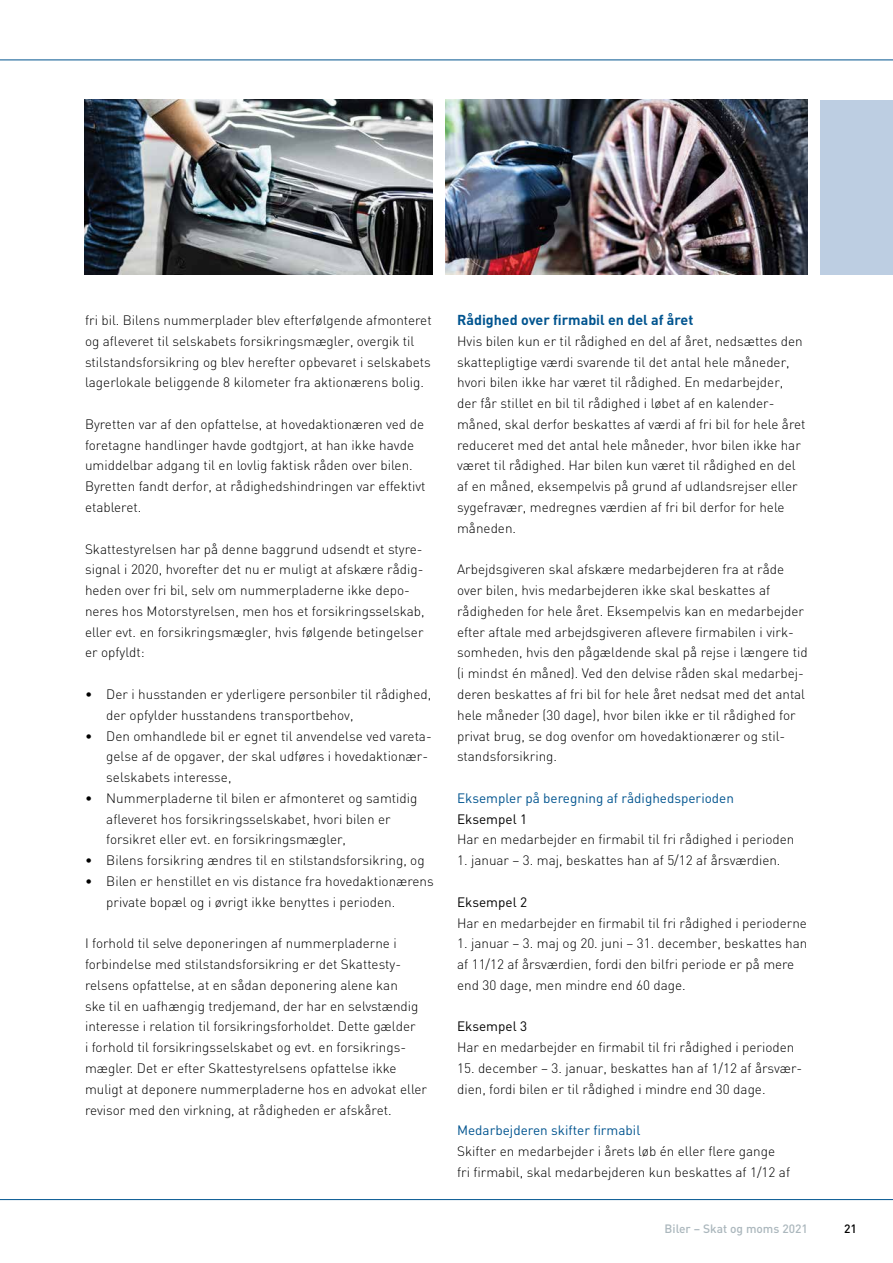
<style>
.page{position:relative;width:893px;height:1263px;background:#fff}
.page>*{position:absolute;margin:0;border:0;box-sizing:border-box;transform-origin:0 0}
.t1{font:700 14.25px "DIN";color:#00548f}
.t2{font:300 13.5px/20.9px "DIN";color:#000}
.t3{font:13.5px "DIN";color:#00548f}
.t4{font:13.5px "DIN";color:#000}
.t5{font:500 12px "DIN";color:#abb7bd}
.t6{font:500 12px "DIN";color:#000}
</style>
<div class="page">
<hr style="left:0;top:60px;width:893px;height:1px;background:#00548f">
<hr style="left:0;top:1199px;width:893px;height:1px;background:#00548f">
<img style="left:84px;top:100px;width:349px;height:174px">
<div style="left:821px;top:100px;width:72px;height:174px;background:#bdcee2"></div>
<img style="left:446px;top:100px;width:361px;height:174px">
<p class="t2" style="left:85px;top:310px;width:348px">fri bil. Bilens nummerplader blev efterfølgende afmonteret og afleveret til selskabets forsikringsmægler, overgik til stilstandsforsikring og blev herefter opbevaret i selskabets lagerlokale beliggende 8 kilometer fra aktionærens bolig.</p>
<p class="t2" style="left:85px;top:413px;width:342px">Byretten var af den opfattelse, at hovedaktionæren ved de foretagne handlinger havde godtgjort, at han ikke havde umiddelbar adgang til en lovlig faktisk råden over bilen.<br>Byretten fandt derfor, at rådighedshindringen var effektivt etableret.</p>
<p class="t2" style="left:85px;top:538px;width:341px">Skattestyrelsen har på denne baggrund udsendt et styre&shy;signal i 2020, hvorefter det nu er muligt at afskære rådig&shy;heden over fri bil, selv om nummerpladerne ikke depo&shy;neres hos Motorstyrelsen, men hos et forsikringsselskab, eller evt. en forsikringsmægler, hvis følgende betingelser er opfyldt:</p>
<p class="t2" style="left:106px;top:683px;width:327px;text-indent:-21px">• Der i husstanden er yderligere personbiler til rådighed, der opfylder husstandens transportbehov,</p>
<p class="t2" style="left:106px;top:725px;width:327px;text-indent:-21px">• Den omhandlede bil er egnet til anvendelse ved vareta&shy;gelse af de opgaver, der skal udføres i hovedaktionær&shy;selskabets interesse,</p>
<p class="t2" style="left:106px;top:787px;width:313px;text-indent:-21px">• Nummerpladerne til bilen er afmonteret og samtidig afleveret hos forsikringsselskabet, hvori bilen er forsikret eller evt. en forsikringsmægler,</p>
<p class="t2" style="left:85px;top:850px;width:341px">• Bilens forsikring ændres til en stilstandsforsikring, og</p>
<p class="t2" style="left:106px;top:870px;width:329px;text-indent:-21px">• Bilen er henstillet en vis distance fra hovedaktionærens private bopæl og i øvrigt ikke benyttes i perioden.</p>
<p class="t2" style="left:85px;top:933px;width:344px">I forhold til selve deponeringen af nummerpladerne i forbindelse med stilstandsforsikring er det Skattesty&shy;relsens opfattelse, at en sådan deponering alene kan<br>ske til en uafhængig tredjemand, der har en selvstændig interesse i relation til forsikringsforholdet. Dette gælder<br>i forhold til forsikringsselskabet og evt. en forsikrings&shy;mægler. Det er efter Skattestyrelsens opfattelse ikke muligt at deponere nummerpladerne hos en advokat eller revisor med den virkning, at rådigheden er afskåret.</p>
<p class="t1" style="left:457px;top:310px;width:238px">Rådighed over firmabil en del af året</p>
<p class="t2" style="left:457px;top:330px;width:350px">Hvis bilen kun er til rådighed en del af året, nedsættes den skattepligtige værdi svarende til det antal hele måneder, hvori bilen ikke har været til rådighed. En medarbejder, der får stillet en bil til rådighed i løbet af en kalender&shy;måned, skal derfor beskattes af værdi af fri bil for hele året reduceret med det antal hele måneder, hvor bilen ikke har været til rådighed. Har bilen kun været til rådighed en del af en måned, eksempelvis på grund af udlandsrejser eller sygefravær, medregnes værdien af fri bil derfor for hele måneden.</p>
<p class="t2" style="left:457px;top:559px;width:352px">Arbejdsgiveren skal afskære medarbejderen fra at råde over bilen, hvis medarbejderen ikke skal beskattes af rådigheden for hele året. Eksempelvis kan en medarbejder efter aftale med arbejdsgiveren aflevere firmabilen i virk&shy;somheden, hvis den pågældende skal på rejse i længere tid (i mindst én måned). Ved den delvise råden skal medarbej&shy;deren beskattes af fri bil for hele året nedsat med det antal hele måneder (30 dage), hvor bilen ikke er til rådighed for privat brug, se dog ovenfor om hovedaktionærer og stil&shy;standsforsikring.</p>
<p class="t3" style="left:457px;top:789px;width:278px">Eksempler på beregning af rådighedsperioden</p>
<p class="t4" style="left:457px;top:810px;width:71px">Eksempel 1</p>
<p class="t2" style="left:457px;top:829px;width:339px">Har en medarbejder en firmabil til fri rådighed i perioden</p>
<p class="t2" style="left:457px;top:850px;width:322px">1. januar – 3. maj, beskattes han af 5/12 af årsværdien.</p>
<p class="t4" style="left:457px;top:893px;width:71px">Eksempel 2</p>
<p class="t2" style="left:457px;top:912px;width:351px">Har en medarbejder en firmabil til fri rådighed i perioderne</p>
<p class="t2" style="left:457px;top:933px;width:352px">1. januar – 3. maj og 20. juni – 31. december, beskattes han af 11/12 af årsværdien, fordi den bilfri periode er på mere end 30 dage, men mindre end 60 dage.</p>
<p class="t4" style="left:457px;top:1018px;width:71px">Eksempel 3</p>
<p class="t2" style="left:457px;top:1037px;width:339px">Har en medarbejder en firmabil til fri rådighed i perioden</p>
<p class="t2" style="left:457px;top:1057px;width:347px">15. december – 3. januar, beskattes han af 1/12 af årsvær&shy;dien, fordi bilen er til rådighed i mindre end 30 dage.</p>
<p class="t3" style="left:457px;top:1122px;width:185px">Medarbejderen skifter firmabil</p>
<p class="t2" style="left:457px;top:1141px;width:334px">Skifter en medarbejder i årets løb én eller flere gange fri firmabil, skal medarbejderen kun beskattes af 1/12 af</p>
<p class="t5" style="left:665px;top:1220px;width:145px">Biler – Skat og moms 2021</p>
<p class="t6" style="left:844px;top:1220px;width:14px">21</p>
</div>
